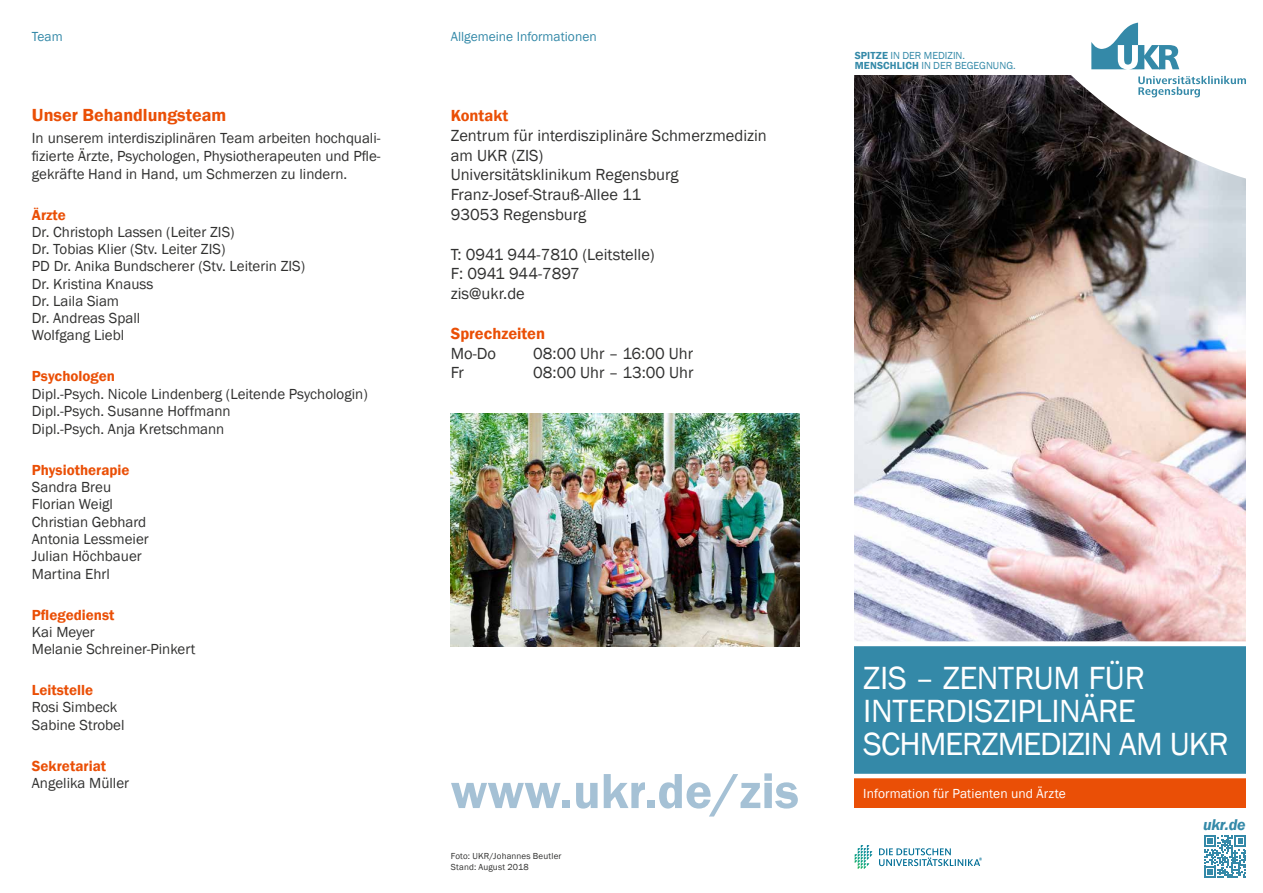
<style>
.page{position:relative;width:1263px;height:893px;background:#fff}
.page>*{position:absolute;margin:0;border:0;box-sizing:border-box;transform-origin:0 0}
.t1{font:600 51px "Franklin Gothic";color:#a5c1d5}
.t2{font:33px/33px "Franklin Gothic";letter-spacing:-.015em;color:#fff}
.t3{font:600 18px "Franklin Gothic";color:#ea4f06}
.t4{font:16.5px/19.8px "Franklin Gothic";color:#313130}
.t5{font:600 16.5px "Franklin Gothic";color:#ea4f06}
.t6{font:italic 600 16.05px "Franklin Gothic";color:#3489a8}
.t7{font:15px/17.2px "Franklin Gothic";color:#313130}
.t8{font:600 15px "Franklin Gothic";color:#ea4f06}
.t9{font:13.5px "Franklin Gothic";letter-spacing:.005em;color:#fff}
.t10{font:13.5px "Franklin Gothic";color:#3489a8}
.t11{font:10.5px/10.5px "Franklin Gothic";color:#3489a8}
.t12{font:9px/10.8px "Franklin Gothic";letter-spacing:.015em;color:#313130}
.s1{font-weight:600}
</style>
<div class="page">
<div style="left:855px;top:646px;width:391px;height:128px;background:#3489a8"></div>
<div style="left:855px;top:778px;width:391px;height:30px;background:#ea4f06"></div>
<img style="left:855px;top:76px;width:391px;height:565px">
<svg style="left:1204px;top:836px;width:42px;height:41px"></svg>
<svg style="left:855px;top:845px;width:17px;height:24px"></svg>
<svg style="left:879px;top:848px;width:103px;height:18px"></svg>
<img style="left:451px;top:414px;width:348px;height:232px">
<svg style="left:999px;top:22px;width:247px;height:161px"></svg>
<svg style="left:1138px;top:76px;width:108px;height:21px"></svg>
<svg style="left:1091px;top:23px;width:88px;height:46px"></svg>
<p class="t10" style="left:32px;top:28px;width:32px">Team</p>
<p class="t3" style="left:32px;top:104px;width:196px">Unser Behandlungsteam</p>
<p class="t7" style="left:32px;top:130px;width:350px;line-height:17.7px;text-align:justify">In unserem interdisziplinären Team arbeiten hochquali&shy;fizierte Ärzte, Psychologen, Physiotherapeuten und Pfle&shy;gekräfte Hand in Hand, um Schmerzen zu lindern.</p>
<p class="t8" style="left:32px;top:205px;width:35px">Ärzte</p>
<p class="t7" style="left:32px;top:224px;width:275px">Dr. Christoph Lassen (Leiter ZIS)<br>Dr. Tobias Klier (Stv. Leiter ZIS)<br>PD Dr. Anika Bundscherer (Stv. Leiterin ZIS)<br>Dr. Kristina Knauss<br>Dr. Laila Siam<br>Dr. Andreas Spall<br>Wolfgang Liebl</p>
<p class="t8" style="left:32px;top:367px;width:85px">Psychologen</p>
<p class="t7" style="left:32px;top:385px;width:337px;line-height:17.7px">Dipl.-Psych. Nicole Lindenberg (Leitende Psychologin)<br>Dipl.-Psych. Susanne Hoffmann<br>Dipl.-Psych. Anja Kretschmann</p>
<p class="t8" style="left:32px;top:461px;width:99px">Physiotherapie</p>
<p class="t7" style="left:32px;top:479px;width:118px">Sandra Breu<br>Florian Weigl<br>Christian Gebhard<br>Antonia Lessmeier<br>Julian Höchbauer<br>Martina Ehrl</p>
<p class="t8" style="left:32px;top:605px;width:84px">Pflegedienst</p>
<p class="t7" style="left:32px;top:623px;width:165px">Kai Meyer<br>Melanie Schreiner-Pinkert</p>
<p class="t8" style="left:32px;top:681px;width:63px">Leitstelle</p>
<p class="t7" style="left:32px;top:699px;width:94px">Rosi Simbeck<br>Sabine Strobel</p>
<p class="t8" style="left:32px;top:756px;width:76px">Sekretariat</p>
<p class="t7" style="left:32px;top:775px;width:99px">Angelika Müller</p>
<p class="t10" style="left:451px;top:28px;width:147px">Allgemeine Informationen</p>
<p class="t5" style="left:451px;top:105px;width:59px">Kontakt</p>
<p class="t4" style="left:451px;top:126px;width:318px">Zentrum für interdisziplinäre Schmerzmedizin am UKR (ZIS)<br>Universitätsklinikum Regensburg<br>Franz-Josef-Strauß-Allee 11<br>93053 Regensburg</p>
<p class="t4" style="left:451px;top:245px;width:205px">T: 0941 944-7810 (Leitstelle)<br>F: 0941 944-7897 zis@ukr.de</p>
<p class="t5" style="left:451px;top:323px;width:96px">Sprechzeiten</p>
<p class="t4" style="left:451px;top:344px;width:47px">Mo-Do</p>
<p class="t4" style="left:533px;top:344px;width:161px">08:00 Uhr – 16:00 Uhr</p>
<p class="t4" style="left:451px;top:363px;width:15px">Fr</p>
<p class="t4" style="left:533px;top:363px;width:162px">08:00 Uhr – 13:00 Uhr</p>
<p class="t11" style="left:855px;top:50px;width:163px"><span class="s1">SPITZE</span> IN DER MEDIZIN.<br><span class="s1">MENSCHLICH</span> IN DER BEGEGNUNG.</p>
<h1 class="t1" style="left:451px;top:760px;width:350px">www.ukr.de/zis</h1>
<p class="t12" style="left:451px;top:851px;width:112px">Foto: UKR/Johannes Beutler<br>Stand: August 2018</p>
<h2 class="t2" style="left:863px;top:662px;width:367px">ZIS – ZENTRUM FÜR<br>INTERDISZIPLINÄRE<br>SCHMERZMEDIZIN AM UKR</h2>
<p class="t9" style="left:863px;top:785px;width:204px">Information für Patienten und Ärzte</p>
<p class="t6" style="left:1203px;top:814px;width:44px">ukr.de</p>
</div>
